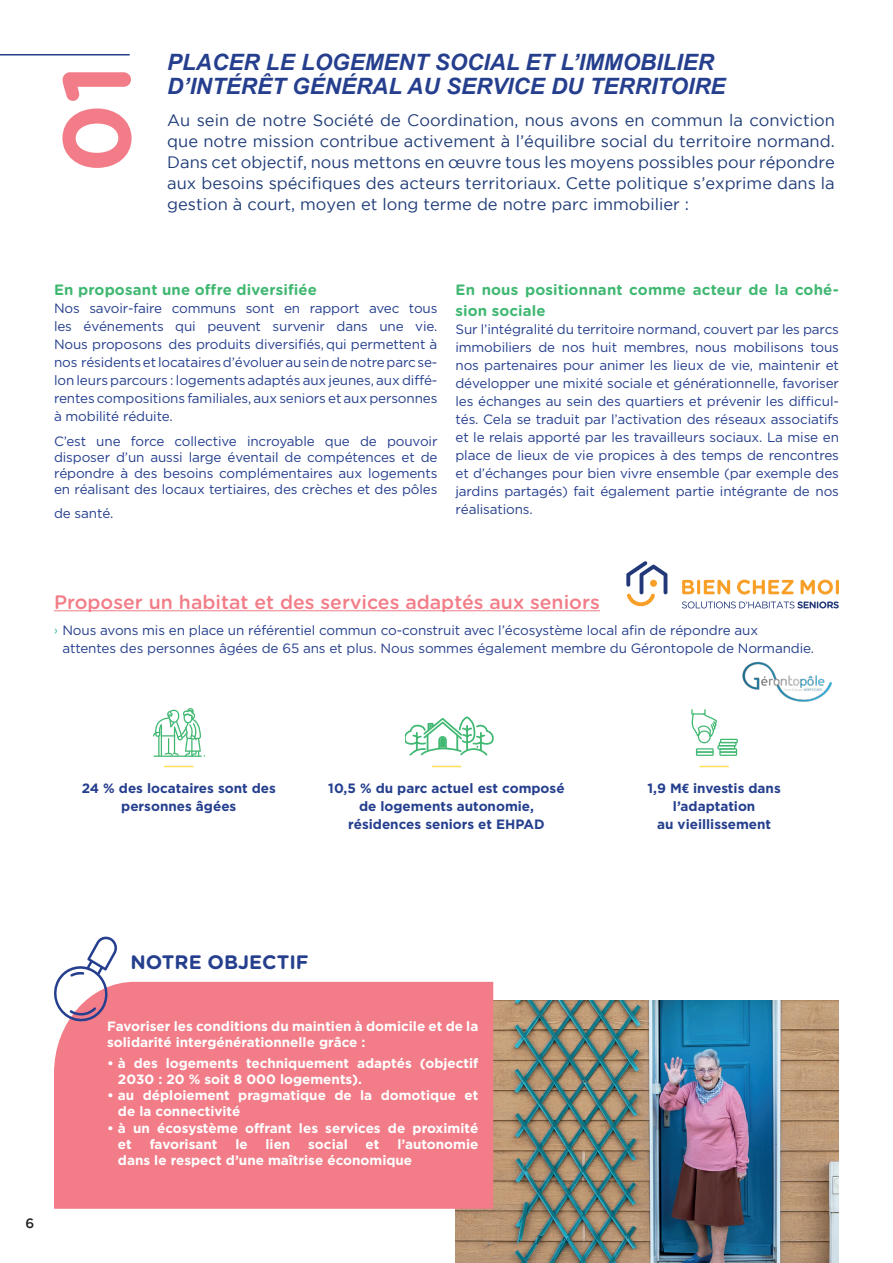
<style>
.page{position:relative;width:893px;height:1263px;background:#fff}
.page>*{position:absolute;margin:0;border:0;box-sizing:border-box;transform-origin:0 0}
.t1{font:700 95.55px "Gotham Rounded";color:#f27d88}
.t2{font:italic 700 22.5px "Arial";color:#253f8e}
.t3{font:500 19.5px "Gotham Rounded";color:#f27d88}
.t4{font:700 19.5px "Gotham Rounded";color:#253f8e}
.t5{font:16.5px/21px "Gotham";color:#1f3c77;text-align:justify}
.t6{font:700 15px/21px "Gotham Rounded";letter-spacing:.01em;color:#40b872}
.t7{font:13.5px/18px "Gotham";letter-spacing:-.01em;color:#253f8e;text-align:justify}
.t8{font:700 13.5px/16.2px "Gotham";color:#fff}
.t9{font:700 13.5px/18px "Gotham";color:#253f8e;text-align:center}
.t10{font:500 13.5px "Gotham";color:#231f20}
.s1{font-family:"Work Sans";font-size:12px;color:#35bd9b}
.s2{font-family:"Gill Sans C"}
</style>
<div class="page">
<img style="left:455px;top:1000px;width:384px;height:263px">
<div style="left:54px;top:982px;width:439px;height:227px;background:#f27d88"></div>
<hr style="left:54px;top:610px;width:546px;height:1px;background:#f27d88">
<svg style="left:164px;top:766px;width:29px;height:1px"></svg>
<svg style="left:432px;top:766px;width:29px;height:1px"></svg>
<hr style="left:699px;top:766px;width:30px;height:1px;background:#ffde5a">
<svg style="left:54px;top:936px;width:63px;height:89px"></svg>
<svg style="left:405px;top:716px;width:89px;height:40px"></svg>
<svg style="left:696px;top:751px;width:18px;height:5px"></svg>
<svg style="left:719px;top:751px;width:18px;height:5px"></svg>
<svg style="left:691px;top:709px;width:45px;height:46px"></svg>
<hr style="left:0;top:54px;width:130px;height:2px;background:#253f8e">
<svg style="left:153px;top:708px;width:52px;height:49px"></svg>
<svg style="left:682px;top:580px;width:12px;height:14px"></svg>
<hr style="left:697px;top:580px;width:3px;height:14px;background:#f89f28;border-radius:2px">
<svg style="left:704px;top:580px;width:26px;height:14px"></svg>
<svg style="left:737px;top:580px;width:57px;height:14px"></svg>
<svg style="left:801px;top:580px;width:32px;height:14px"></svg>
<hr style="left:836px;top:580px;width:3px;height:14px;background:#f89f28;border-radius:2px">
<svg style="left:626px;top:561px;width:41px;height:45px"></svg>
<svg style="left:682px;top:601px;width:157px;height:7px"></svg>
<img style="left:733px;top:661px;width:99px;height:73px">
<p class="t1" style="left:27px;top:173px;width:111px;rotate:-90deg">01</p>
<p class="t2" style="left:167px;top:48px;width:548px">PLACER LE LOGEMENT SOCIAL ET L’IMMOBILIER</p>
<p class="t2" style="left:167px;top:72px;width:560px">D’INTÉRÊT GÉNÉRAL AU SERVICE DU TERRITOIRE</p>
<p class="t5" style="left:167px;top:109px;width:669px">Au sein de notre Société de Coordination, nous avons en commun la conviction que notre mission contribue activement à l’équilibre social du territoire normand.<br>Dans cet objectif, nous mettons en œuvre tous les moyens possibles pour répondre aux besoins spécifiques des acteurs territoriaux. Cette politique s’exprime dans la gestion à court, moyen et long terme de notre parc immobilier :</p>
<p class="t6" style="left:54px;top:278px;width:265px">En proposant une offre diversifiée</p>
<p class="t7" style="left:54px;top:299px;width:385px">Nos savoir-faire communs sont en rapport avec tous les événements qui peuvent survenir dans une vie.<br>Nous proposons des produits diversifiés, qui permettent à nos résidents et locataires d’évoluer au sein de notre parc se&shy;lon leurs parcours : logements adaptés aux jeunes, aux diffé&shy;rentes compositions familiales, aux seniors et aux personnes à mobilité réduite.</p>
<p class="t7" style="left:54px;top:433px;width:385px;line-height:16.2px">C’est une force collective incroyable que de pouvoir disposer d’un aussi large éventail de compétences et de répondre à des besoins complémentaires aux logements en réalisant des locaux tertiaires, des crèches et des pôles</p>
<p class="t7" style="left:54px;top:504px;width:61px">de santé.</p>
<p class="t6" style="left:455px;top:278px;width:385px">En nous positionnant comme acteur de la cohé&shy;sion sociale</p>
<p class="t7" style="left:455px;top:320px;width:385px">Sur l’intégralité du territoire normand, couvert par les parcs immobiliers de nos huit membres, nous mobilisons tous nos partenaires pour animer les lieux de vie, maintenir et développer une mixité sociale et générationnelle, favoriser les échanges au sein des quartiers et prévenir les difficul&shy;tés. Cela se traduit par l’activation des réseaux associatifs et le relais apporté par les travailleurs sociaux. La mise en place de lieux de vie propices à des temps de rencontres et d’échanges pour bien vivre ensemble (par exemple des jardins partagés) fait également partie intégrante de nos réalisations.</p>
<p class="t3" style="left:54px;top:588px;width:547px">Proposer un habitat et des services adaptés aux seniors</p>
<p class="t7" style="left:62px;top:621px;width:753px;text-indent:-8px"><span class="s1">›</span> Nous avons mis en place un référentiel commun co-construit avec l’écosystème local afin de répondre aux attentes des personnes âgées de 65 ans et plus. Nous sommes également membre du Gérontopole de Normandie.</p>
<p class="t9" style="left:82px;top:778px;width:196px">24 % des locataires sont des personnes âgées</p>
<p class="t9" style="left:328px;top:778px;width:238px">10,5 % du parc actuel est composé de logements autonomie,</p>
<p class="t9" style="left:348px;top:814px;width:198px">résidences seniors et EHPAD</p>
<p class="t10" style="left:26px;top:1216px;width:10px">6</p>
<p class="t4" style="left:131px;top:948px;width:180px">NOTRE OBJECTIF</p>
<p class="t8" style="left:107px;top:1018px;width:373px">Favoriser les conditions du maintien à domicile et de la solidarité intergénérationnelle grâce :</p>
<p class="t8" style="left:118px;top:1054px;width:362px;text-indent:-11px">• à des logements techniquement adaptés (objectif<br>2030 : 20 % soit 8 000 logements).</p>
<p class="t8" style="left:118px;top:1087px;width:362px;text-indent:-11px">• au déploiement pragmatique de la domotique et de la connectivité</p>
<p class="t8" style="left:118px;top:1119px;width:362px;text-indent:-11px">• à un écosystème offrant les services de proximité et</p>
<p class="t8" style="left:150px;top:1135px;width:69px">favorisant</p>
<p class="t8" style="left:235px;top:1135px;width:14px">le</p>
<p class="t8" style="left:266px;top:1135px;width:26px">lien</p>
<p class="t8" style="left:308px;top:1135px;width:41px">social</p>
<p class="t8" style="left:366px;top:1135px;width:15px">et</p>
<p class="t8" style="left:118px;top:1135px;width:362px;text-indent:279px">l’autonomie dans le respect d’une maîtrise économique</p>
<p class="t9" style="left:647px;top:778px;width:135px">1,9 M<span class="s2">€</span> investis dans l’adaptation<br>au vieillissement</p>
</div>
